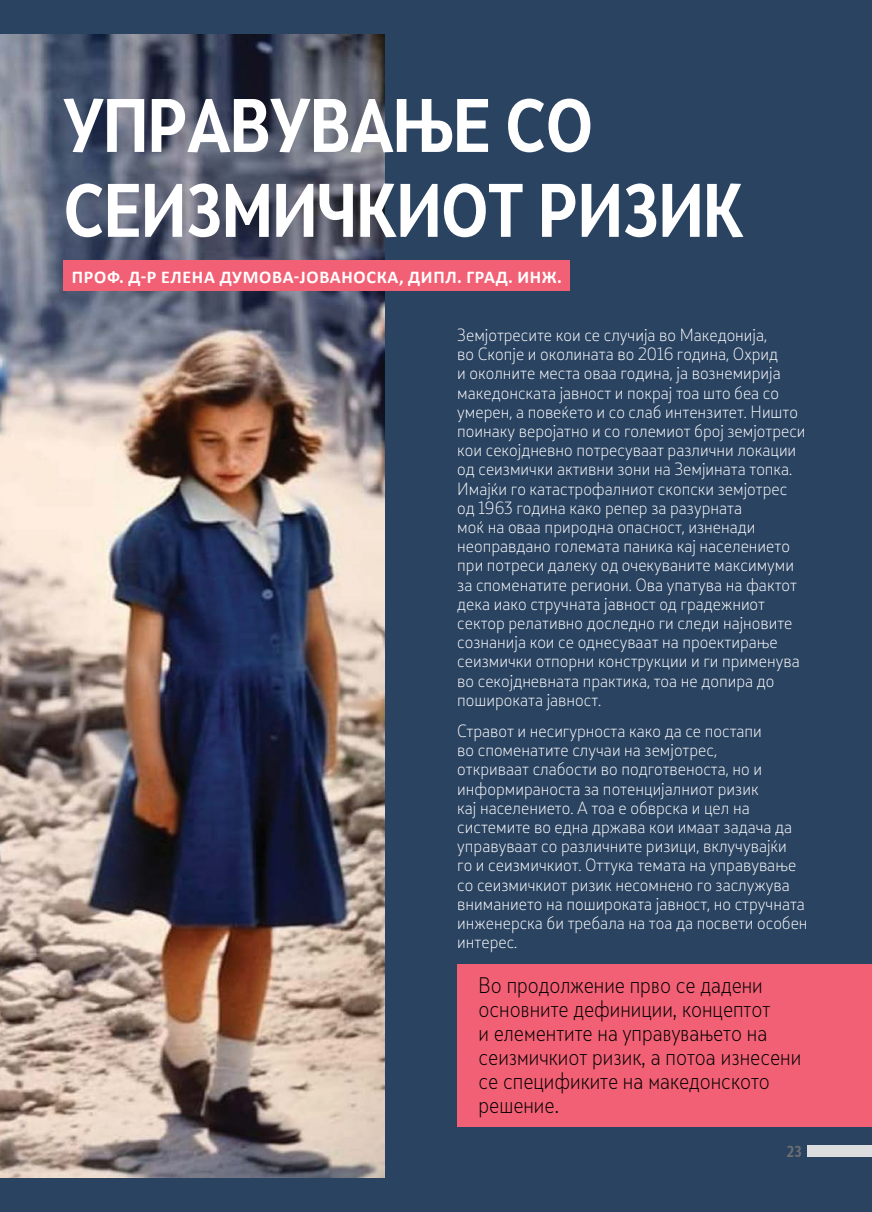
<style>
.page{position:relative;width:872px;height:1212px;background:#2a4361}
.page>*{position:absolute;margin:0;border:0;box-sizing:border-box;transform-origin:0 0}
.naslOv{font:700 70.8px/84.9px "Skola Sans Cn";color:#fff}
.vmetnuvanja{font:300 21px/24px "Skola Sans Cn";color:#000}
.ime_na_avtori{font:700 18px "Calibri";letter-spacing:.04em;color:#fff}
.telo{font:300 16.5px/19.2px "Stobi Sans";color:#fff}
.t1{font:700 15px "Skola Sans Cn";color:#6d6e71}
</style>
<div class="page">
<img style="left:0;top:35px;width:385px;height:1142px">
<div style="left:457px;top:964px;width:415px;height:163px;background:#f16074"></div>
<div style="left:64px;top:261px;width:506px;height:30px;background:#f16074"></div>
<div style="left:807px;top:1145px;width:65px;height:12px;background:#dcddde"></div>
<p class="naslOv" style="left:64px;top:82px;width:681px">УПРАВУВАЊЕ СО<br>СЕИЗМИЧКИОТ РИЗИК</p>
<p class="ime_na_avtori" style="left:72px;top:264px;width:492px">ПРОФ. Д-Р ЕЛЕНА ДУМОВА-ЈОВАНОСКА, ДИПЛ. ГРАД. ИНЖ.</p>
<p class="telo" style="left:457px;top:325px;width:350px">Земјотресите кои се случија во Македонија,<br>во Скопје и околината во 2016 година, Охрид<br>и околните места оваа година, ја вознемирија македонската јавност и покрај тоа што беа со умерен, а повеќето и со слаб интензитет. Ништо поинаку веројатно и со големиот број земјотреси кои секојдневно потресуваат различни локации од сеизмички активни зони на Земјината топка.<br>Имајќи го катастрофалниот скопски земјотрес од 1963 година како репер за разурната<br>моќ на оваа природна опасност, изненади неоправдано големата паника кај населението при потреси далеку од очекуваните максимуми за споменатите региони. Ова упатува на фактот дека иако стручната јавност од градежниот сектор релативно доследно ги следи најновите сознанија кои се однесуваат на проектирање сеизмички отпорни конструкции и ги применува во секојдневната практика, тоа не допира до пошироката јавност.</p>
<p class="telo" style="left:457px;top:721px;width:352px">Стравот и несигурноста како да се постапи<br>во споменатите случаи на земјотрес,<br>откриваат слабости во подготвеноста, но и информираноста за потенцијалниот ризик<br>кај населението. А тоа е обврска и цел на системите во една држава кои имаат задача да управуваат со различните ризици, вклучувајќи<br>го и сеизмичкиот. Оттука темата на управување со сеизмичкиот ризик несомнено го заслужува вниманието на пошироката јавност, но стручната инженерска би требала на тоа да посвети особен интерес.</p>
<p class="vmetnuvanja" style="left:478px;top:973px;width:324px">Во продолжение прво се дадени основните дефиниции, концептот<br>и елементите на управувањето на сеизмичкиот ризик, а потоа изнесени се спецификите на македонското решение.</p>
<p class="t1" style="left:786px;top:1142px;width:17px">23</p>
</div>
